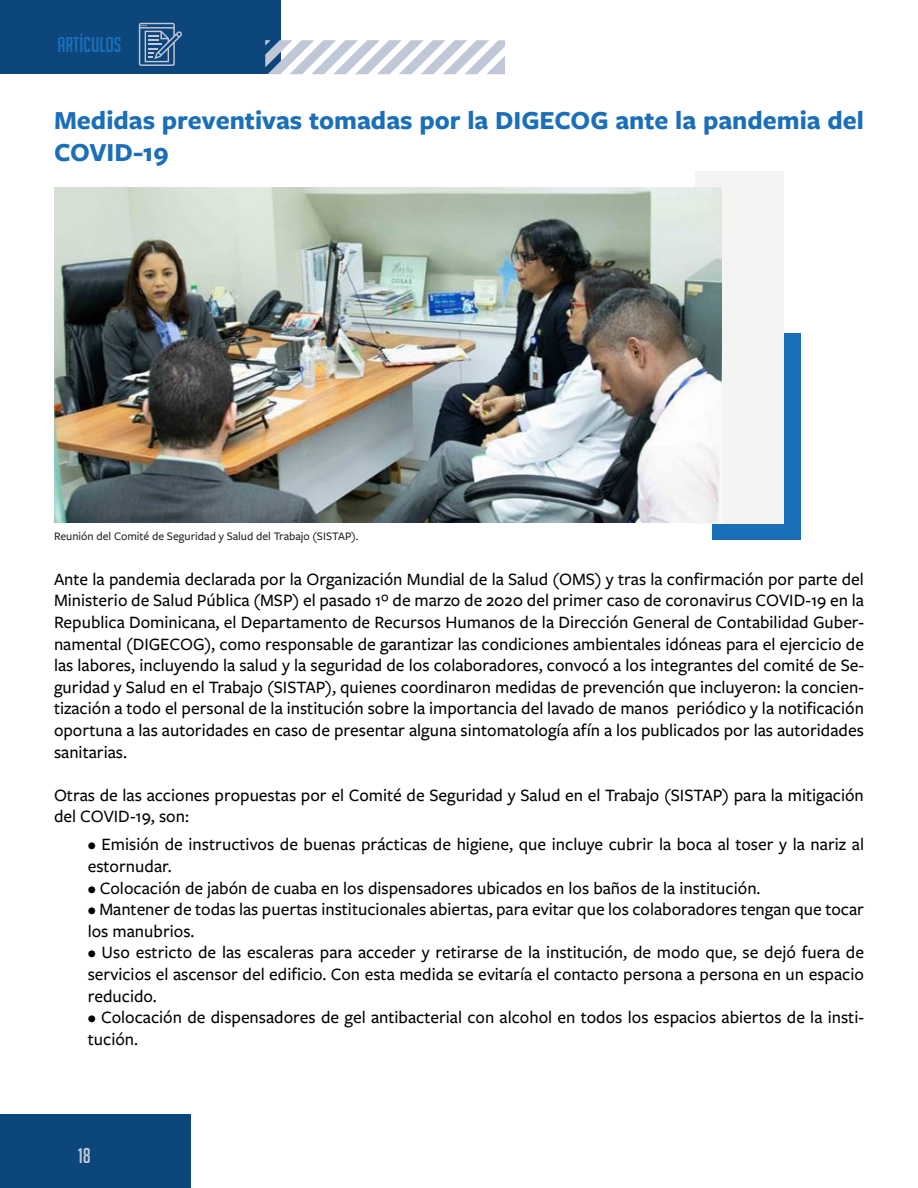
<style>
.page{position:relative;width:918px;height:1188px;background:#fff}
.page>*{position:absolute;margin:0;border:0;box-sizing:border-box;transform-origin:0 0}
.t1{font:700 27px/32.4px "Freight Sans Pro";color:#1b6fb8}
.t2{font:21px "Big Noodle Titling";color:#1b6fb8}
.t3{font:21px "Big Noodle Titling";color:#bfc8d9}
.t4{font:500 18px/21.6px "Freight Sans Pro";color:#000}
.t5{font:500 12px "Freight Sans Pro";color:#231f20}
</style>
<div class="page">
<div style="left:0;top:1114px;width:191px;height:74px;background:#0d467a"></div>
<div style="left:0;top:0;width:280px;height:74px;background:#0d467a"></div>
<svg style="left:265px;top:40px;width:240px;height:34px"></svg>
<div style="left:712px;top:333px;width:88px;height:206px;background:#1b6fb8"></div>
<div style="left:696px;top:171px;width:88px;height:352px;background:#f4f4f3"></div>
<svg style="left:139px;top:23px;width:43px;height:43px"></svg>
<img style="left:54px;top:188px;width:667px;height:335px">
<p class="t2" style="left:57px;top:33px;width:66px">ARTÍCULOS</p>
<p class="t1" style="left:54px;top:102px;width:811px">Medidas preventivas tomadas por la DIGECOG ante la pandemia del<br>COVID-19</p>
<p class="t5" style="left:54px;top:528px;width:306px">Reunión del Comité de Seguridad y Salud del Trabajo (SISTAP).</p>
<p class="t4" style="left:54px;top:567px;width:812px;text-align:justify">Ante la pandemia declarada por la Organización Mundial de la Salud (OMS) y tras la confirmación por parte del Ministerio de Salud Pública (MSP) el pasado 1º de marzo de 2020 del primer caso de coronavirus COVID-19 en la Republica Dominicana, el Departamento de Recursos Humanos de la Dirección General de Contabilidad Guber&shy;namental (DIGECOG), como responsable de garantizar las condiciones ambientales idóneas para el ejercicio de las labores, incluyendo la salud y la seguridad de los colaboradores, convocó a los integrantes del comité de Se&shy;guridad y Salud en el Trabajo (SISTAP), quienes coordinaron medidas de prevención que incluyeron: la concien&shy;tización a todo el personal de la institución sobre la importancia del lavado de manos periódico y la notificación oportuna a las autoridades en caso de presentar alguna sintomatología afín a los publicados por las autoridades sanitarias.</p>
<p class="t4" style="left:54px;top:783px;width:811px">Otras de las acciones propuestas por el Comité de Seguridad y Salud en el Trabajo (SISTAP) para la mitigación del COVID-19, son:</p>
<p class="t4" style="left:88px;top:833px;width:778px">• Emisión de instructivos de buenas prácticas de higiene, que incluye cubrir la boca al toser y la nariz al estornudar.</p>
<p class="t4" style="left:88px;top:876px;width:674px">• Colocación de jabón de cuaba en los dispensadores ubicados en los baños de la institución.</p>
<p class="t4" style="left:88px;top:898px;width:778px">• Mantener de todas las puertas institucionales abiertas, para evitar que los colaboradores tengan que tocar los manubrios.</p>
<p class="t4" style="left:88px;top:941px;width:778px;text-align:justify">• Uso estricto de las escaleras para acceder y retirarse de la institución, de modo que, se dejó fuera de servicios el ascensor del edificio. Con esta medida se evitaría el contacto persona a persona en un espacio reducido.</p>
<p class="t4" style="left:88px;top:1006px;width:778px">• Colocación de dispensadores de gel antibacterial con alcohol en todos los espacios abiertos de la insti&shy;tución.</p>
<p class="t3" style="left:78px;top:1144px;width:15px">18</p>
</div>
